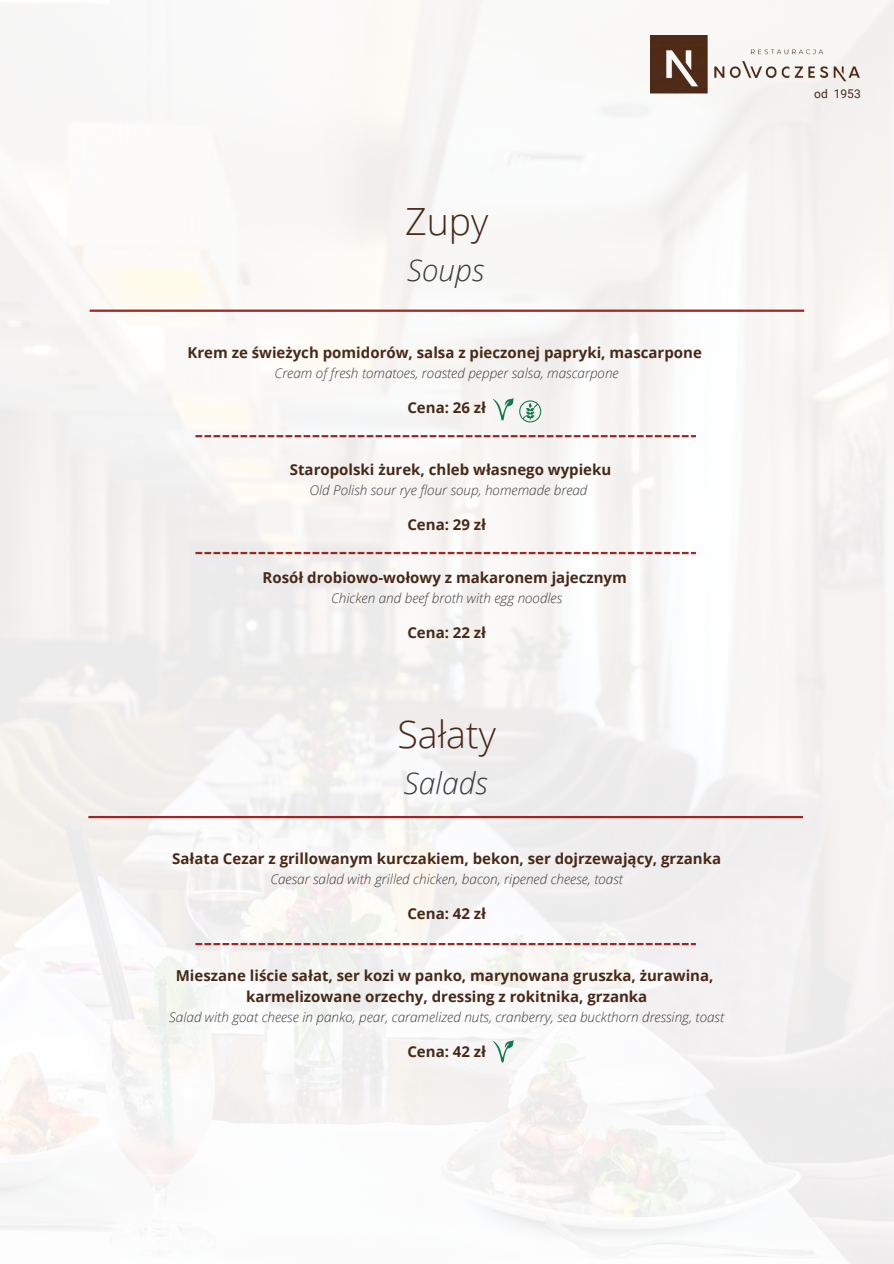
<style>
.page{position:relative;width:894px;height:1264px;background:#fff}
.page>*{position:absolute;margin:0;border:0;box-sizing:border-box;transform-origin:0 0}
.t1{font:300 37.5px "Open Sans";color:#482918}
.t2{font:italic 300 30px "Open Sans";color:#3e3e3e}
.t3{font:700 15px/21px "Open Sans";color:#482918;text-align:center}
.t4{font:italic 300 13.5px "Open Sans";color:#3e3e3e}
.t5{font:12px "Roboto";color:#482918}
</style>
<div class="page">
<img style="left:0;top:0;width:893px;height:1263px">
<hr style="left:90px;top:309px;width:714px;height:3px;background:#9d2626">
<svg style="left:195px;top:943px;width:500px;height:2px"></svg>
<svg style="left:195px;top:552px;width:500px;height:2px"></svg>
<svg style="left:195px;top:435px;width:500px;height:2px"></svg>
<hr style="left:88px;top:816px;width:714px;height:2px;background:#9d2626">
<img style="left:650px;top:36px;width:210px;height:57px">
<svg style="left:492px;top:398px;width:21px;height:22px"></svg>
<svg style="left:492px;top:1040px;width:21px;height:22px"></svg>
<svg style="left:519px;top:400px;width:22px;height:22px"></svg>
<h4 class="t1" style="left:405px;top:195px;width:85px">Zupy</h4>
<h3 class="t2" style="left:407px;top:249px;width:79px">Soups</h3>
<h5 class="t3" style="left:187px;top:341px;width:516px">Krem ze świeżych pomidorów, salsa z pieczonej papryki, mascarpone</h5>
<h5 class="t4" style="left:274px;top:363px;width:345px">Cream of fresh tomatoes, roasted pepper salsa, mascarpone</h5>
<h3 class="t3" style="left:407px;top:396px;width:80px">Cena: 26 zł</h3>
<h4 class="t3" style="left:290px;top:458px;width:323px">Staropolski żurek, chleb własnego wypieku</h4>
<h4 class="t4" style="left:309px;top:480px;width:279px">Old Polish sour rye flour soup, homemade bread</h4>
<h3 class="t3" style="left:407px;top:513px;width:80px">Cena: 29 zł</h3>
<p class="t3" style="left:262px;top:566px;width:366px">Rosół drobiowo-wołowy z makaronem jajecznym</p>
<p class="t4" style="left:331px;top:588px;width:232px">Chicken and beef broth with egg noodles</p>
<p class="t3" style="left:407px;top:621px;width:80px">Cena: 22 zł</p>
<h1 class="t1" style="left:397px;top:708px;width:100px">Sałaty</h1>
<h2 class="t2" style="left:403px;top:762px;width:85px">Salads</h2>
<p class="t3" style="left:172px;top:848px;width:550px">Sałata Cezar z grillowanym kurczakiem, bekon, ser dojrzewający, grzanka</p>
<p class="t4" style="left:270px;top:870px;width:354px">Caesar salad with grilled chicken, bacon, ripened cheese, toast</p>
<p class="t3" style="left:407px;top:903px;width:80px">Cena: 42 zł</p>
<p class="t3" style="left:176px;top:965px;width:539px">Mieszane liście sałat, ser kozi w panko, marynowana gruszka, żurawina, karmelizowane orzechy, dressing z rokitnika, grzanka</p>
<p class="t4" style="left:169px;top:1008px;width:556px">Salad with goat cheese in panko, pear, caramelized nuts, cranberry, sea buckthorn dressing, toast</p>
<h1 class="t3" style="left:407px;top:1041px;width:80px">Cena: 42 zł</h1>
<h4 class="t5" style="left:814px;top:87px;width:48px">od 1953</h4>
</div>
